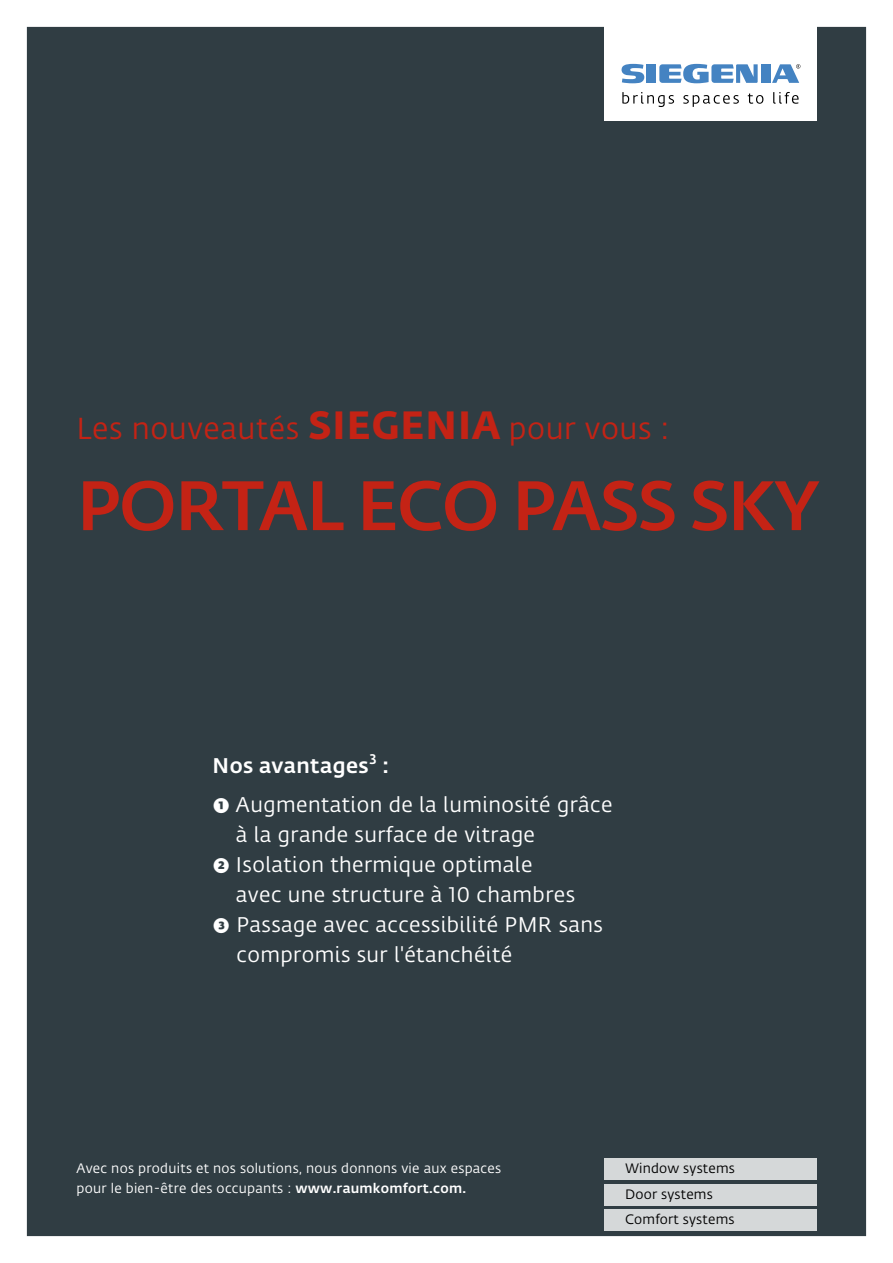
<style>
.page{position:relative;width:893px;height:1263px;background:#fff}
.page>*{position:absolute;margin:0;border:0;box-sizing:border-box;transform-origin:0 0}
.t1{font:500 69px "Fedra Sans Alt Pro";letter-spacing:-.02em;color:#c42315}
.t2{font:30px "Fedra Sans Alt Pro";letter-spacing:.02em;color:#c42315}
.t3{font:21px/38.5px "Fedra Sans Alt Pro";letter-spacing:.02em;color:#fff}
.t4{font:500 21px "Fedra Sans Alt Pro";letter-spacing:.02em;color:#fff}
.t5{font:500 13.8px "Fedra Sans Alt Pro";color:#fff}
.t6{font:13.5px/19.5px "Fedra Sans Alt Pro";letter-spacing:.02em;color:#fff}
.t7{font:13.5px/25.5px "Fedra Sans Alt Pro";letter-spacing:.015em;color:#000}
.s1{font-weight:700;font-size:39px}
.s2{font-weight:500}
.s3{font-weight:700}
</style>
<div class="page">
<div style="left:27px;top:27px;width:839px;height:1209px;background:#303d43"></div>
<div style="left:604px;top:1210px;width:212px;height:21px;background:#d5d8d9"></div>
<div style="left:604px;top:1184px;width:212px;height:21px;background:#d5d8d9"></div>
<div style="left:604px;top:1159px;width:212px;height:21px;background:#d5d8d9"></div>
<div style="left:604px;top:18px;width:212px;height:102px;background:#fff"></div>
<svg style="left:622px;top:92px;width:52px;height:15px"></svg>
<svg style="left:683px;top:95px;width:56px;height:12px"></svg>
<svg style="left:748px;top:94px;width:15px;height:10px"></svg>
<svg style="left:773px;top:92px;width:26px;height:12px"></svg>
<div style="left:646px;top:64px;width:10px;height:19px;background:#4483c2"></div>
<svg style="left:622px;top:64px;width:22px;height:19px"></svg>
<div style="left:761px;top:64px;width:9px;height:19px;background:#4483c2"></div>
<svg style="left:659px;top:64px;width:99px;height:19px"></svg>
<svg style="left:772px;top:64px;width:28px;height:19px"></svg>
<h2 class="t2" style="left:77px;top:407px;width:594px">Les nouveautés <span class="s1">SIEGENIA</span> pour vous :</h2>
<h1 class="t1" style="left:77px;top:453px;width:744px">PORTAL ECO PASS SKY</h1>
<p class="t4" style="left:213px;top:750px;width:157px">Nos avantages</p>
<p class="t5" style="left:370px;top:748px;width:9px">3</p>
<p class="t3" style="left:213px;top:746px;width:401px;text-indent:170px"><span class="s2">:<br></span><span class="s3">➊</span> Augmentation de la luminosité grâce</p>
<p class="t3" style="left:236px;top:814px;width:301px">à la grande surface de vitrage</p>
<p class="t3" style="left:213px;top:844px;width:321px"><span class="s3">➋</span> Isolation thermique optimale</p>
<p class="t3" style="left:236px;top:874px;width:341px">avec une structure à 10 chambres</p>
<p class="t3" style="left:213px;top:904px;width:392px"><span class="s3">➌</span> Passage avec accessibilité PMR sans</p>
<p class="t3" style="left:237px;top:934px;width:277px">compromis sur l'étanchéité</p>
<p class="t6" style="left:77px;top:1158px;width:426px">Avec nos produits et nos solutions, nous donnons vie aux espaces pour le bien-être des occupants : <span class="s2">www.raumkomfort.com.</span></p>
<p class="t7" style="left:625px;top:1155px;width:111px">Window systems<br>Door systems<br>Comfort systems</p>
</div>
